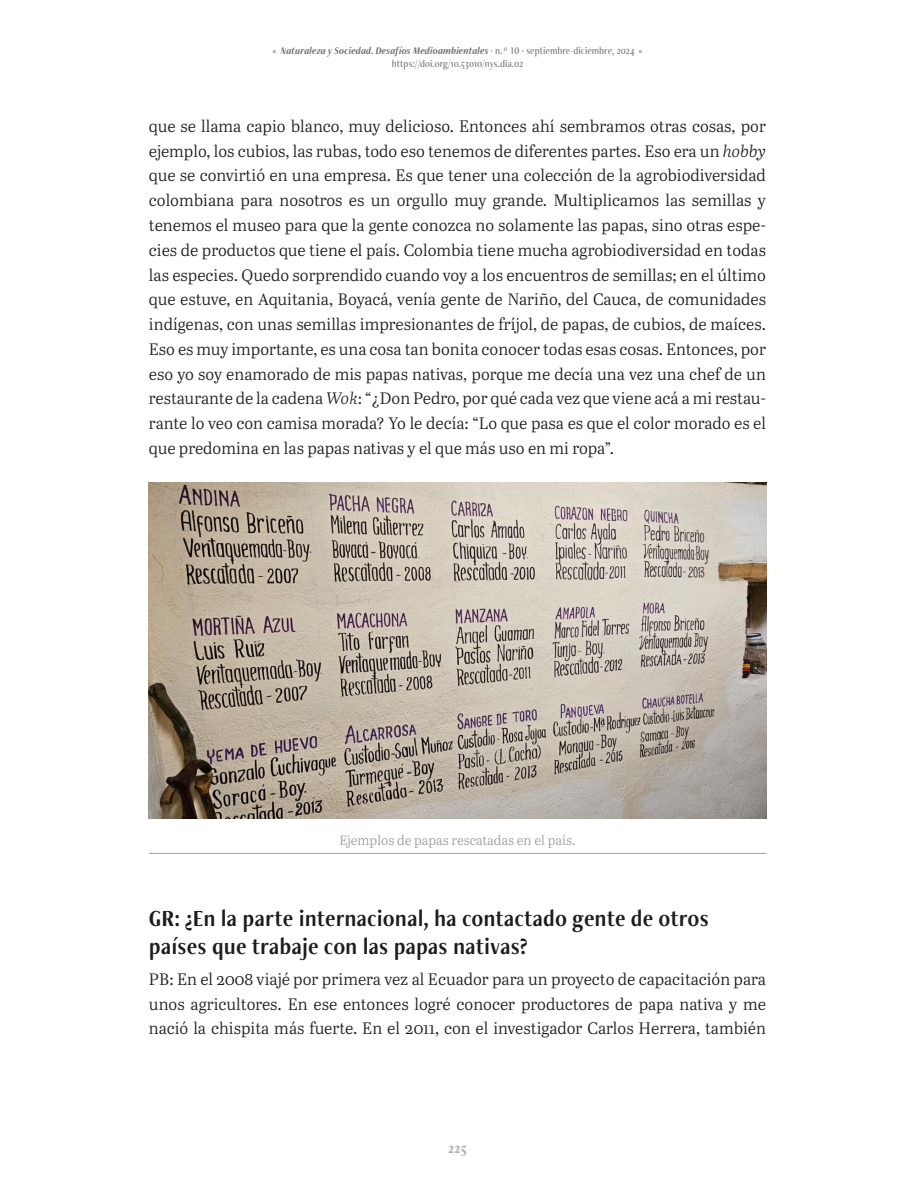
<style>
.page{position:relative;width:915px;height:1191px;background:#fff}
.page>*{position:absolute;margin:0;border:0;box-sizing:border-box;transform-origin:0 0}
.t1{font:24px/28.5px "Freight Neo Cnd Pro Semi";color:#1d1d1b}
.t2{font:16.5px/24.8px "Abril Text Lt";color:#1d1d1b;text-align:justify}
.t3{font:700 15px "Freight Neo Cnd Pro";color:#b2b2b2}
.t4{font:13.5px "Abril Text Lt";color:#9d9d9d}
.t5{font:italic 10.5px "Freight Neo Cnd Pro Semi";color:#70706f}
.t6{font:10.5px "Freight Neo Cnd Pro";color:#70706f}
.t7{font:4.5px "Freight Neo Cnd Pro";color:#b2b2b2}
.s1{font-family:"Freight Neo Cnd Pro";font-style:normal}
.s2{font-style:italic}
</style>
<div class="page">
<hr style="left:149px;top:853px;width:616px;height:1px;background:#9d9d9d">
<img style="left:149px;top:482px;width:616px;height:336px">
<p class="t7" style="left:272px;top:49px;width:5px">T</p>
<p class="t5" style="left:280px;top:45px;width:355px">Naturaleza y Sociedad. Desafíos Medioambientales <span class="s1">· n. º 10 · septiembre-diciembre, 2024</span></p>
<p class="t7" style="left:638px;top:49px;width:5px">T</p>
<p class="t6" style="left:391px;top:57px;width:133px">https://doi.org/10.53010/nys.dia.02</p>
<p class="t2" style="left:149px;top:113px;width:618px">que se llama capio blanco, muy delicioso. Entonces ahí sembramos otras cosas, por ejemplo, los cubios, las rubas, todo eso tenemos de diferentes partes. Eso era un <span class="s2">hobby </span>que se convirtió en una empresa. Es que tener una colección de la agrobiodiversidad colombiana para nosotros es un orgullo muy grande. Multiplicamos las semillas y tenemos el museo para que la gente conozca no solamente las papas, sino otras espe&shy;cies de productos que tiene el país. Colombia tiene mucha agrobiodiversidad en todas las especies. Quedo sorprendido cuando voy a los encuentros de semillas; en el último que estuve, en Aquitania, Boyacá, venía gente de Nariño, del Cauca, de comunidades indígenas, con unas semillas impresionantes de fríjol, de papas, de cubios, de maíces.<br>Eso es muy importante, es una cosa tan bonita conocer todas esas cosas. Entonces, por eso yo soy enamorado de mis papas nativas, porque me decía una vez una chef de un restaurante de la cadena <span class="s2">Wok</span>: “¿Don Pedro, por qué cada vez que viene acá a mi restau&shy;rante lo veo con camisa morada? Yo le decía: “Lo que pasa es que el color morado es el que predomina en las papas nativas y el que más uso en mi ropa”.</p>
<p class="t4" style="left:339px;top:830px;width:237px">Ejemplos de papas rescatadas en el país.</p>
<h1 class="t1" style="left:149px;top:903px;width:561px">GR: ¿En la parte internacional, ha contactado gente de otros países que trabaje con las papas nativas?</h1>
<p class="t2" style="left:149px;top:966px;width:618px">PB: En el 2008 viajé por primera vez al Ecuador para un proyecto de capacitación para unos agricultores. En ese entonces logré conocer productores de papa nativa y me nació la chispita más fuerte. En el 2011, con el investigador Carlos Herrera, también</p>
<p class="t3" style="left:448px;top:1139px;width:20px">225</p>
</div>
